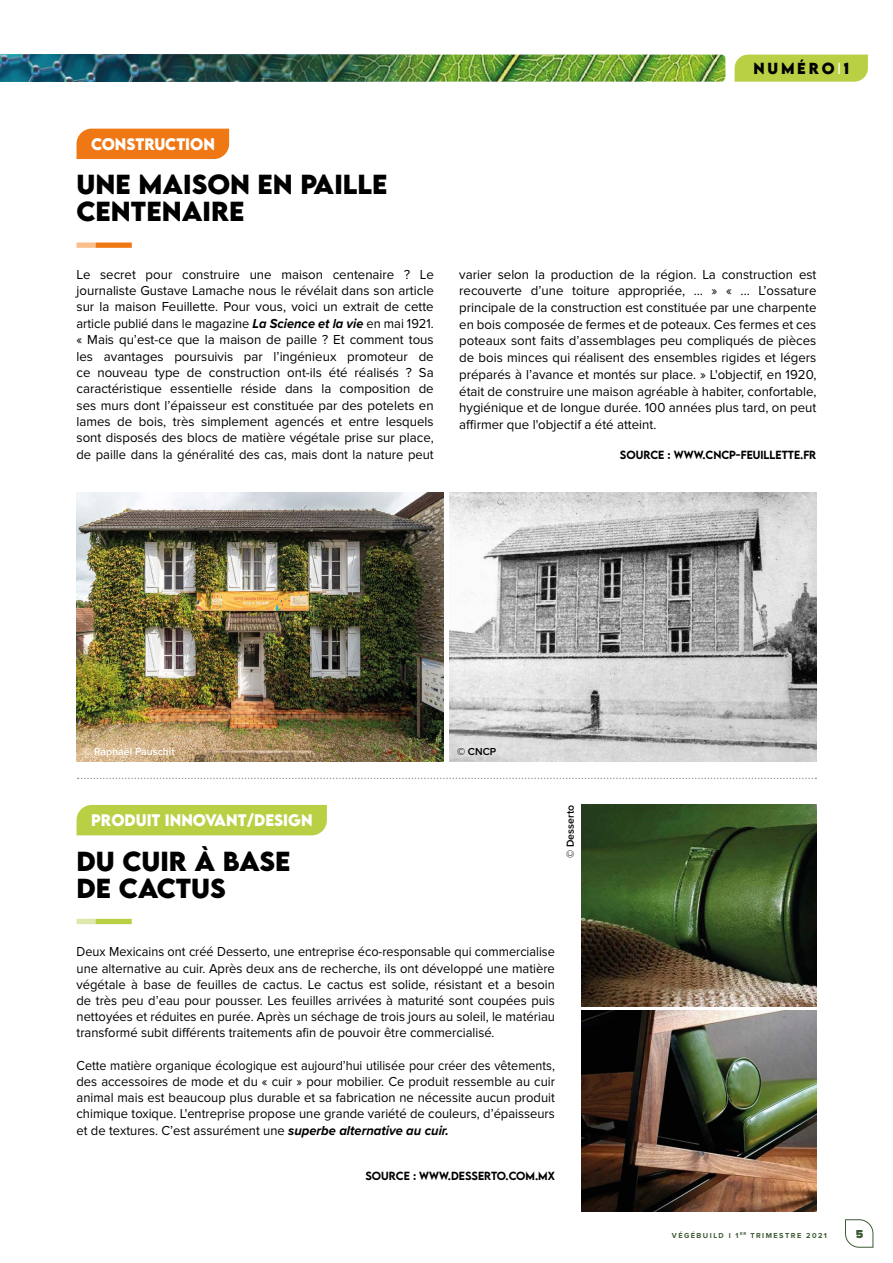
<style>
.page{position:relative;width:893px;height:1263px;background:#fff}
.page>*{position:absolute;margin:0;border:0;box-sizing:border-box;transform-origin:0 0}
.t1{font:700 24.45px/27px "LEMONMILK";color:#000}
.t2{font:700 14.85px "LEMONMILK";color:#fff;scale:.95 1}
.t3{font:700 14.25px "LEMONMILK";letter-spacing:.2em;color:#000}
.t4{font:13.5px/16.4px "Proxima Nova";color:#000;text-align:justify}
.t5{font:13.5px/16.2px "Proxima Nova";color:#000;text-align:justify;scale:.94 1}
.t6{font:13.5px/16.2px "Proxima Nova";color:#000;text-align:justify;scale:.93 1}
.t7{font:900 12px "Proxima Nova";color:#3e5a35}
.t8{font:500 10.5px "LEMONMILK";color:#000}
.t9{font:600 10.5px "Proxima Nova";color:#fff}
.t10{font:600 10.5px "Proxima Nova";color:#000}
.t11{font:700 7.5px "Proxima Nova";letter-spacing:.2em;color:#3e5a35}
.s1{font-weight:300;color:#fff}
.s2{font-weight:700;font-style:italic}
</style>
<div class="page">
<img style="left:433px;top:55px;width:292px;height:27px">
<svg style="left:845px;top:1219px;width:29px;height:29px"></svg>
<img style="left:0;top:55px;width:433px;height:27px">
<div style="left:735px;top:55px;width:133px;height:27px;background:#b9d044"></div>
<div style="left:77px;top:129px;width:152px;height:30px;background:#ef7714"></div>
<div style="left:77px;top:242px;width:19px;height:6px;background:#f9bf8d"></div>
<div style="left:96px;top:242px;width:36px;height:6px;background:#ef7714"></div>
<div style="left:77px;top:805px;width:250px;height:30px;background:#b9d044"></div>
<div style="left:77px;top:919px;width:19px;height:5px;background:#dee8ac"></div>
<div style="left:96px;top:919px;width:36px;height:5px;background:#b9d044"></div>
<img style="left:581px;top:1011px;width:235px;height:201px">
<img style="left:581px;top:805px;width:235px;height:201px">
<img style="left:77px;top:492px;width:366px;height:269px">
<img style="left:450px;top:492px;width:366px;height:269px">
<svg style="left:78px;top:778px;width:738px;height:1px"></svg>
<p class="t2" style="left:91px;top:134px;width:132px">CONSTRUCTION</p>
<h1 class="t1" style="left:77px;top:171px;width:313px">UNE MAISON EN PAILLE<br>CENTENAIRE</h1>
<p class="t3" style="left:753px;top:59px;width:97px">NUMÉRO<span class="s1">I</span>1</p>
<p class="t4" style="left:77px;top:266px;width:359px">Le secret pour construire une maison centenaire ? Le journaliste Gustave Lamache nous le révélait dans son article sur la maison Feuillette. Pour vous, voici un extrait de cette article publié dans le magazine <span class="s2">La Science et la vie</span> en mai 1921. « Mais qu’est-ce que la maison de paille ? Et comment tous les avantages poursuivis par l’ingénieux promoteur de ce nouveau type de construction ont-ils été réalisés ? Sa caractéristique essentielle réside dans la composition de ses murs dont l’épaisseur est constituée par des potelets en lames de bois, très simplement agencés et entre lesquels sont disposés des blocs de matière végétale prise sur place, de paille dans la généralité des cas, mais dont la nature peut</p>
<p class="t4" style="left:459px;top:266px;width:359px">varier selon la production de la région. La construction est recouverte d’une toiture appropriée, … » « ... L’ossature principale de la construction est constituée par une charpente en bois composée de fermes et de poteaux. Ces fermes et ces poteaux sont faits d’assemblages peu compliqués de pièces de bois minces qui réalisent des ensembles rigides et légers préparés à l’avance et montés sur place. » L'objectif, en 1920, était de construire une maison agréable à habiter, confortable, hygiénique et de longue durée. 100 années plus tard, on peut affirmer que l'objectif a été atteint.</p>
<p class="t8" style="left:620px;top:448px;width:198px">SOURCE : WWW.CNCP-FEUILLETTE.FR</p>
<p class="t9" style="left:83px;top:747px;width:93px">© Raphaël Pauschit</p>
<p class="t10" style="left:457px;top:747px;width:41px">© CNCP</p>
<p class="t2" style="left:91px;top:810px;width:235px">PRODUIT INNOVANT/DESIGN</p>
<h1 class="t1" style="left:77px;top:847px;width:216px">DU CUIR À BASE<br>DE CACTUS</h1>
<p class="t10" style="left:566px;top:858px;width:54px;rotate:-90deg">© Desserto</p>
<p class="t5" style="left:77px;top:944px;width:510px">Deux Mexicains ont créé Desserto, une entreprise éco-responsable qui commercialise une alternative au cuir. Après deux ans de recherche, ils ont développé une matière végétale à base de feuilles de cactus. Le cactus est solide, résistant et a besoin de très peu d’eau pour pousser. Les feuilles arrivées à maturité sont coupées puis nettoyées et réduites en purée. Après un séchage de trois jours au soleil, le matériau transformé subit différents traitements afin de pouvoir être commercialisé.</p>
<p class="t6" style="left:77px;top:1057px;width:516px">Cette matière organique écologique est aujourd’hui utilisée pour créer des vêtements, des accessoires de mode et du « cuir » pour mobilier. Ce produit ressemble au cuir animal mais est beaucoup plus durable et sa fabrication ne nécessite aucun produit chimique toxique. L'entreprise propose une grande variété de couleurs, d’épaisseurs et de textures. C’est assurément une <span class="s2">superbe alternative au cuir.</span></p>
<p class="t8" style="left:365px;top:1168px;width:191px">SOURCE : WWW.DESSERTO.COM.MX</p>
<p class="t11" style="left:672px;top:1232px;width:157px">VÉGÉBUILD I 1 <sup>ER</sup> TRIMESTRE 2021</p>
<p class="t7" style="left:856px;top:1227px;width:9px">5</p>
</div>
